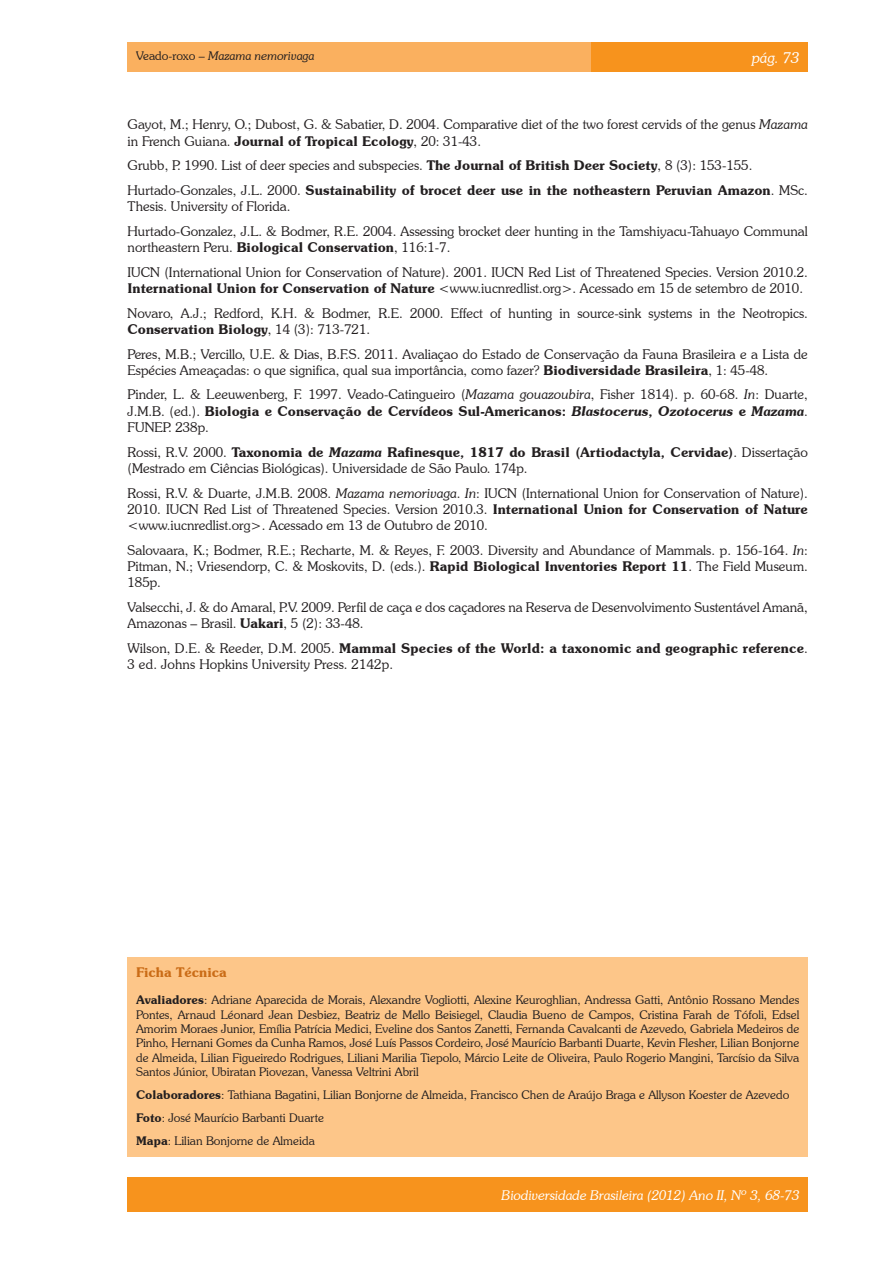
<style>
.page{position:relative;width:893px;height:1263px;background:#fff}
.page>*{position:absolute;margin:0;border:0;box-sizing:border-box;transform-origin:0 0}
.t1{font:italic 300 15px "Souvenir IT Cby BT";color:#fff}
.t2{font:300 13.5px/16.2px "Souvenir IT Cby BT";color:#231f20}
.t3{font:600 13.5px/16.2px "Souvenir IT Cby BT";color:#231f20}
.t4{font:italic 300 13.5px "Souvenir IT Cby BT";color:#fff}
.t5{font:600 13.5px "Souvenir IT Cby BT";color:#ca6c17}
.t6{font:300 12px/14.4px "Souvenir IT Cby BT";color:#231f20;text-align:justify}
.t7{font:italic 300 12px "Souvenir IT Cby BT";color:#231f20}
.s1{font-style:normal}
.s2{font-style:italic}
.s3{font-weight:600}
.s4{font-weight:300}
.s5{font-weight:600;font-style:italic}
</style>
<div class="page">
<div style="left:128px;top:43px;width:463px;height:29px;background:#fab05f"></div>
<div style="left:591px;top:43px;width:217px;height:29px;background:#f7931d"></div>
<div style="left:128px;top:1178px;width:680px;height:34px;background:#f7931d"></div>
<div style="left:128px;top:957px;width:680px;height:200px;background:#fdc689"></div>
<p class="t7" style="left:136px;top:49px;width:180px"><span class="s1">Veado-roxo</span> – Mazama nemorivaga</p>
<p class="t1" style="left:752px;top:49px;width:49px">pág. 73</p>
<p class="t2" style="left:128px;top:116px;width:682px">Gayot, M.; Henry, O.; Dubost, G. &amp; Sabatier, D. 2004. Comparative diet of the two forest cervids of the genus <span class="s2">Mazama </span>in French Guiana. <span class="s3">Journal of Tropical Ecology</span>, 20: 31-43.</p>
<p class="t2" style="left:128px;top:153px;width:682px;line-height:24.8px">Grubb, P. 1990. List of deer species and subspecies. <span class="s3">The Journal of British Deer Society</span>, 8 (3): 153-155.<br>Hurtado-Gonzales, J.L. 2000. <span class="s3">Sustainability of brocet deer use in the notheastern Peruvian Amazon</span>. MSc.</p>
<p class="t2" style="left:128px;top:194px;width:682px;line-height:24.8px">Thesis. University of Florida.<br>Hurtado-Gonzalez, J.L. &amp; Bodmer, R.E. 2004. Assessing brocket deer hunting in the Tamshiyacu-Tahuayo Communal</p>
<p class="t2" style="left:128px;top:235px;width:682px;line-height:24.8px">northeastern Peru. <span class="s3">Biological Conservation</span>, 116:1-7.<br>IUCN (International Union for Conservation of Nature). 2001. IUCN Red List of Threatened Species. Version 2010.2.</p>
<p class="t2" style="left:128px;top:276px;width:682px;line-height:24.8px"><span class="s3">International Union for Conservation of Nature</span> &lt;www.iucnredlist.org&gt;. Acessado em 15 de setembro de 2010.<br>Novaro, A.J.; Redford, K.H. &amp; Bodmer, R.E. 2000. Effect of hunting in source-sink systems in the Neotropics.</p>
<p class="t2" style="left:128px;top:317px;width:682px;line-height:24.8px"><span class="s3">Conservation Biology</span>, 14 (3): 713-721.<br>Peres, M.B.; Vercillo, U.E. &amp; Dias, B.F.S. 2011. Avaliaçao do Estado de Conservação da Fauna Brasileira e a Lista de</p>
<p class="t2" style="left:128px;top:357px;width:682px;line-height:24.8px">Espécies Ameaçadas: o que significa, qual sua importância, como fazer? <span class="s3">Biodiversidade Brasileira</span>, 1: 45-48.<br>Pinder, L. &amp; Leeuwenberg, F. 1997. Veado-Catingueiro (<span class="s2">Mazama gouazoubira</span>, Fisher 1814). p. 60-68. <span class="s2">In</span>: Duarte,</p>
<p class="t3" style="left:128px;top:403px;width:682px"><span class="s4">J.M.B. (ed.).</span> Biologia e Conservação de Cervídeos Sul-Americanos: <span class="s2">Blastocerus</span>, <span class="s2">Ozotocerus</span> e <span class="s2">Mazama</span><span class="s4">.<br>FUNEP. 238p.</span></p>
<p class="t2" style="left:128px;top:444px;width:682px">Rossi, R.V. 2000. <span class="s3">Taxonomia de</span> <span class="s5">Mazama</span> <span class="s3">Rafinesque, 1817 do Brasil (Artiodactyla, Cervidae)</span>. Dissertação (Mestrado em Ciências Biológicas). Universidade de São Paulo. 174p.</p>
<p class="t2" style="left:128px;top:484px;width:682px;text-align:justify">Rossi, R.V. &amp; Duarte, J.M.B. 2008. <span class="s2">Mazama nemorivaga</span>. <span class="s2">In</span>: IUCN (International Union for Conservation of Nature).<br>2010. IUCN Red List of Threatened Species. Version 2010.3. <span class="s3">International Union for Conservation of Nature </span>&lt;www.iucnredlist.org&gt;. Acessado em 13 de Outubro de 2010.</p>
<p class="t2" style="left:128px;top:542px;width:682px;text-align:justify">Salovaara, K.; Bodmer, R.E.; Recharte, M. &amp; Reyes, F. 2003. Diversity and Abundance of Mammals. p. 156-164. <span class="s2">In</span>:<br>Pitman, N.; Vriesendorp, C. &amp; Moskovits, D. (eds.). <span class="s3">Rapid Biological Inventories Report 11</span>. The Field Museum.<br>185p.</p>
<p class="t2" style="left:128px;top:599px;width:682px">Valsecchi, J. &amp; do Amaral, P.V. 2009. Perfil de caça e dos caçadores na Reserva de Desenvolvimento Sustentável Amanã,<br>Amazonas – Brasil. <span class="s3">Uakari</span>, 5 (2): 33-48.</p>
<p class="t2" style="left:128px;top:640px;width:682px">Wilson, D.E. &amp; Reeder, D.M. 2005. <span class="s3">Mammal Species of the World: a taxonomic and geographic reference</span>.<br>3 ed. Johns Hopkins University Press. 2142p.</p>
<p class="t5" style="left:136px;top:964px;width:92px">Ficha Técnica</p>
<p class="t6" style="left:136px;top:992px;width:665px"><span class="s3">Avaliadores</span>: Adriane Aparecida de Morais, Alexandre Vogliotti, Alexine Keuroghlian, Andressa Gatti, Antônio Rossano Mendes Pontes, Arnaud Léonard Jean Desbiez, Beatriz de Mello Beisiegel, Claudia Bueno de Campos, Cristina Farah de Tófoli, Edsel Amorim Moraes Junior, Emília Patrícia Medici, Eveline dos Santos Zanetti, Fernanda Cavalcanti de Azevedo, Gabriela Medeiros de Pinho, Hernani Gomes da Cunha Ramos, José Luís Passos Cordeiro, José Maurício Barbanti Duarte, Kevin Flesher, Lilian Bonjorne de Almeida, Lilian Figueiredo Rodrigues, Liliani Marilia Tiepolo, Márcio Leite de Oliveira, Paulo Rogerio Mangini, Tarcísio da Silva Santos Júnior, Ubiratan Piovezan, Vanessa Veltrini Abril</p>
<p class="t6" style="left:136px;top:1083px;width:655px;line-height:23px;text-align:left"><span class="s3">Colaboradores</span>: Tathiana Bagatini, Lilian Bonjorne de Almeida, Francisco Chen de Araújo Braga e Allyson Koester de Azevedo<br><span class="s3">Foto</span>: José Maurício Barbanti Duarte<br><span class="s3">Mapa</span>: Lilian Bonjorne de Almeida</p>
<p class="t4" style="left:501px;top:1187px;width:299px">Biodiversidade Brasileira (2012) Ano II, Nº 3, 68-73</p>
</div>
